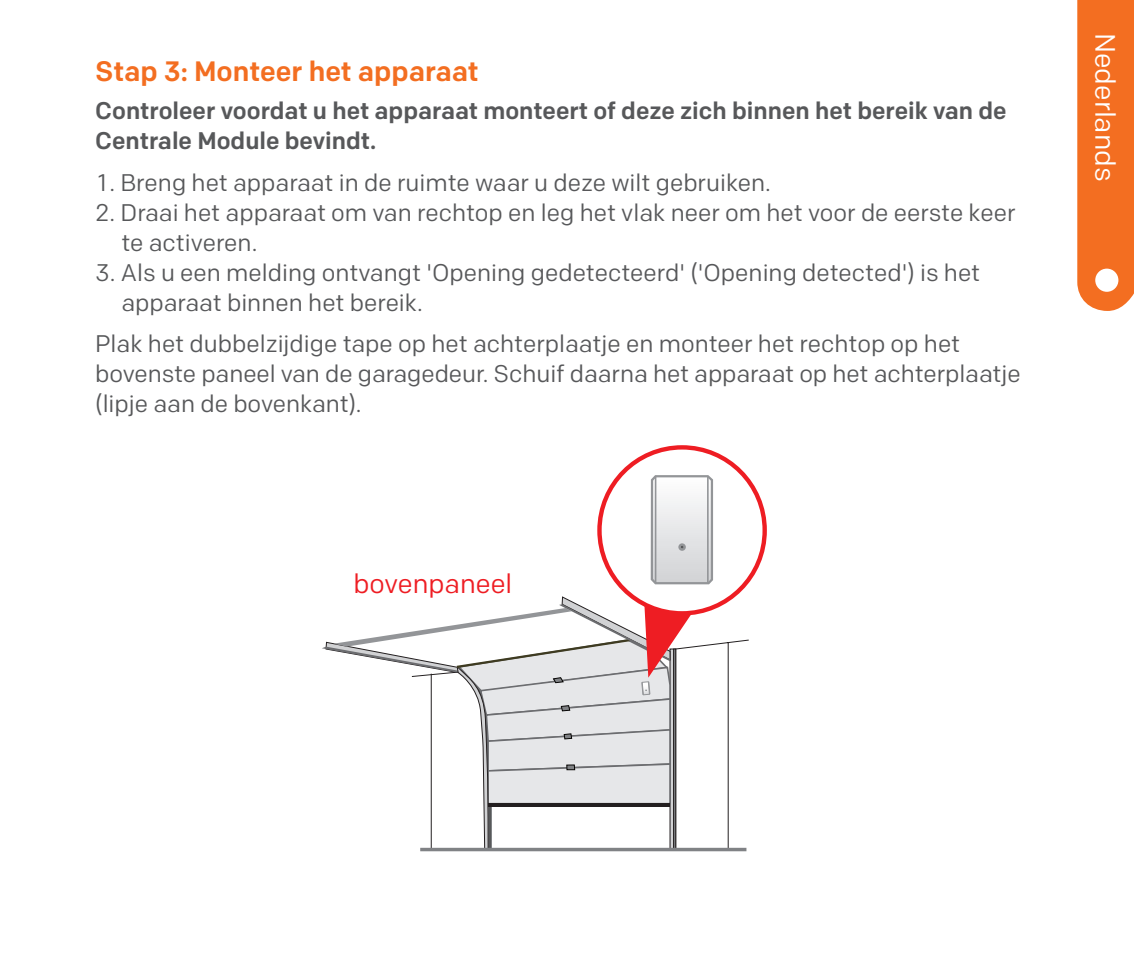
<style>
.page{position:relative;width:1134px;height:976px;background:#fff}
.page>*{position:absolute;margin:0;border:0;box-sizing:border-box;transform-origin:0 0}
.t1{font:500 28px "Colfax";color:#f36e21}
.t2{font:28px "Colfax";color:#fff}
.t3{font:26.8px "Colfax";color:#ee1d23}
.t4{font:24px/30px "Colfax";color:#57585a}
.t5{font:500 24px/30px "Colfax";color:#57585a}
</style>
<div class="page">
<div style="left:1077px;top:0;width:57px;height:311px;background:#f36e21"></div>
<div style="left:1095px;top:268px;width:23px;height:24px;background:#fff;border-radius:50%"></div>
<svg style="left:691px;top:639px;width:58px;height:210px"></svg>
<hr style="left:420px;top:847px;width:326px;height:4px;background:#808285">
<div style="left:597px;top:445px;width:170px;height:170px;border:4px solid #ee1d23;border-radius:50%"></div>
<svg style="left:650px;top:475px;width:63px;height:110px"></svg>
<svg style="left:322px;top:596px;width:369px;height:253px"></svg>
<p class="t1" style="left:95px;top:54px;width:385px">Stap 3: Monteer het apparaat</p>
<p class="t5" style="left:95px;top:95px;width:913px">Controleer voordat u het apparaat monteert of deze zich binnen het bereik van de<br>Centrale Module bevindt.</p>
<p class="t4" style="left:98px;top:167px;width:674px">1 . Breng het apparaat in de ruimte waar u deze wilt gebruiken.</p>
<p class="t4" style="left:95px;top:197px;width:922px">2. Draai het apparaat om van rechtop en leg het vlak neer om het voor de eerste keer</p>
<p class="t4" style="left:121px;top:227px;width:138px">te activeren.</p>
<p class="t4" style="left:95px;top:257px;width:886px">3. Als u een melding ontvangt 'Opening gedetecteerd' ('Opening detected') is het</p>
<p class="t4" style="left:121px;top:287px;width:303px">apparaat binnen het bereik.</p>
<p class="t4" style="left:95px;top:328px;width:927px">Plak het dubbelzijdige tape op het achterplaatje en monteer het rechtop op het bovenste paneel van de garagedeur. Schuif daarna het apparaat op het achterplaatje (lipje aan de bovenkant).</p>
<p class="t3" style="left:353px;top:567px;width:160px">bovenpaneel</p>
<p class="t2" style="left:1122px;top:33px;width:150px;rotate:90deg">Nederlands</p>
</div>
